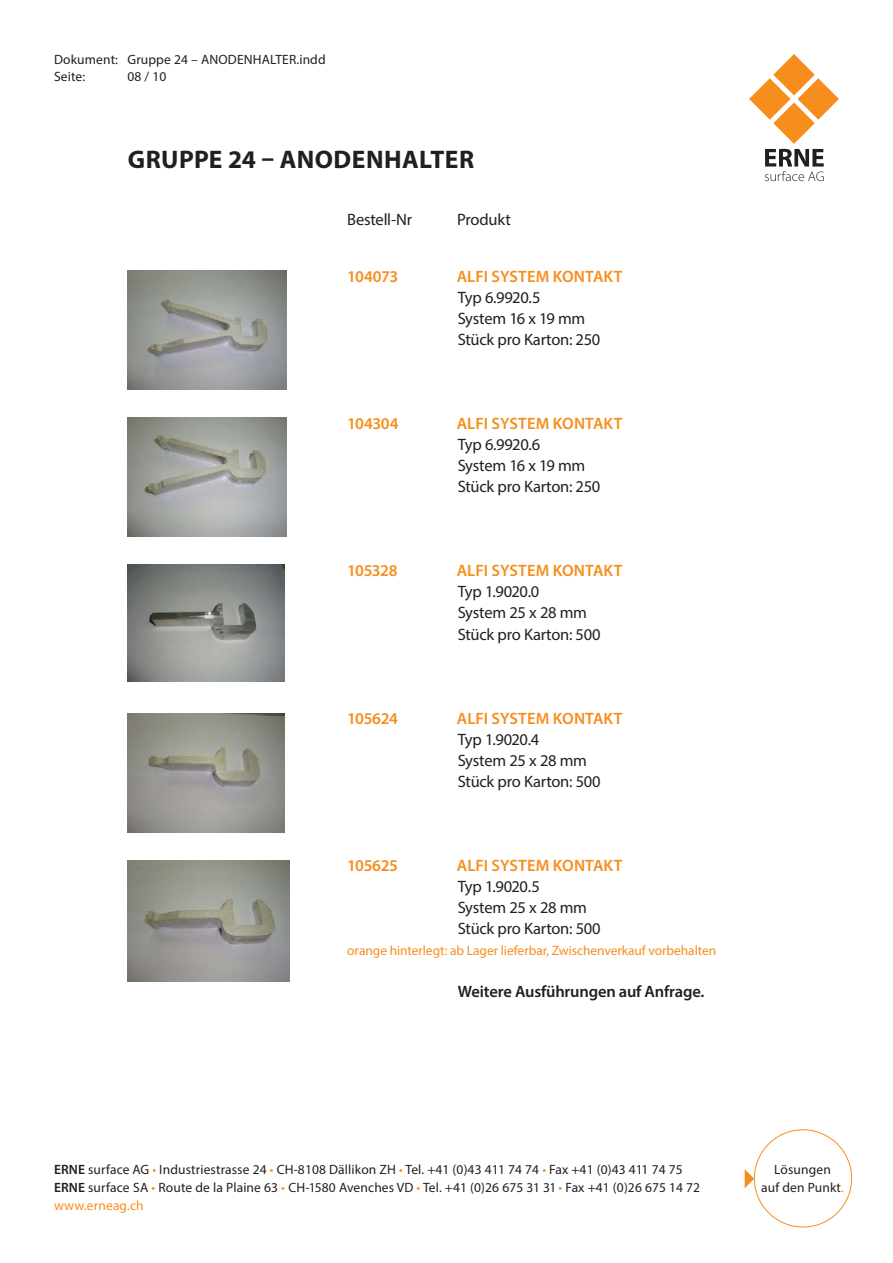
<style>
.page{position:relative;width:893px;height:1263px;background:#fff}
.page>*{position:absolute;margin:0;border:0;box-sizing:border-box;transform-origin:0 0}
.t1{font:700 25.5px "Myriad Pro";letter-spacing:.015em;color:#231f20}
.t2{font:16.5px/21px "Myriad Pro";letter-spacing:-.015em;color:#231f20}
.t3{font:600 16.5px "Myriad Pro";color:#f68e1e}
.t4{font:600 16.5px "Myriad Pro";letter-spacing:-.015em;color:#231f20}
.t5{font:13.5px/18px "Myriad Pro";letter-spacing:.01em;color:#231f20}
.t6{font:13.5px "Myriad Pro";letter-spacing:-.005em;color:#f68e1e}
.s1{font-weight:600}
.s2{color:#f68e1e}
</style>
<div class="page">
<svg style="left:745px;top:1169px;width:9px;height:19px"></svg>
<svg style="left:749px;top:54px;width:90px;height:127px"></svg>
<img style="left:128px;top:270px;width:158px;height:119px">
<img style="left:128px;top:417px;width:158px;height:119px">
<img style="left:128px;top:564px;width:156px;height:118px">
<img style="left:128px;top:713px;width:156px;height:119px">
<img style="left:128px;top:861px;width:161px;height:121px">
<p class="t5" style="left:54px;top:51px;width:273px;line-height:16.5px">Dokument: Gruppe 24 – ANODENHALTER.indd<br>Seite:</p>
<p class="t5" style="left:127px;top:67px;width:40px">08 / 10</p>
<h1 class="t1" style="left:128px;top:143px;width:348px">GRUPPE 24 – ANODENHALTER</h1>
<p class="t2" style="left:347px;top:209px;width:67px">Bestell-Nr</p>
<p class="t2" style="left:457px;top:209px;width:55px">Produkt</p>
<p class="t3" style="left:347px;top:266px;width:53px">104073</p>
<p class="t3" style="left:457px;top:266px;width:167px">ALFI SYSTEM KONTAKT</p>
<p class="t2" style="left:458px;top:287px;width:144px">Typ 6.9920.5<br>System 16 x 19 mm<br>Stück pro Karton: 250</p>
<p class="t3" style="left:347px;top:413px;width:53px">104304</p>
<p class="t3" style="left:457px;top:413px;width:167px">ALFI SYSTEM KONTAKT</p>
<p class="t2" style="left:458px;top:434px;width:144px">Typ 6.9920.6<br>System 16 x 19 mm<br>Stück pro Karton: 250</p>
<p class="t3" style="left:347px;top:560px;width:52px">105328</p>
<p class="t3" style="left:457px;top:560px;width:167px">ALFI SYSTEM KONTAKT</p>
<p class="t2" style="left:458px;top:581px;width:144px">Typ 1.9020.0<br>System 25 x 28 mm<br>Stück pro Karton: 500</p>
<p class="t3" style="left:347px;top:707px;width:52px">105624</p>
<p class="t3" style="left:457px;top:707px;width:167px">ALFI SYSTEM KONTAKT</p>
<p class="t2" style="left:458px;top:728px;width:144px">Typ 1.9020.4<br>System 25 x 28 mm<br>Stück pro Karton: 500</p>
<p class="t3" style="left:347px;top:854px;width:52px">105625</p>
<p class="t3" style="left:457px;top:854px;width:167px">ALFI SYSTEM KONTAKT</p>
<p class="t2" style="left:458px;top:875px;width:144px">Typ 1.9020.5<br>System 25 x 28 mm<br>Stück pro Karton: 500</p>
<p class="t6" style="left:347px;top:942px;width:370px">orange hinterlegt: ab Lager lieferbar, Zwischenverkauf vorbehalten</p>
<p class="t4" style="left:458px;top:980px;width:248px">Weitere Ausführungen auf Anfrage.</p>
<p class="t5" style="left:54px;top:1160px;width:648px"><span class="s1">ERNE</span> surface AG <span class="s2">•</span> Industriestrasse 24 <span class="s2">•</span> CH-8108 Dällikon ZH <span class="s2">•</span> Tel. +41 (0)43 411 74 74 <span class="s2">•</span> Fax +41 (0)43 411 74 75<br><span class="s1">ERNE</span> surface SA <span class="s2">•</span> Route de la Plaine 63 <span class="s2">•</span> CH-1580 Avenches VD <span class="s2">•</span> Tel. +41 (0)26 675 31 31 <span class="s2">•</span> Fax +41 (0)26 675 14 72 <span class="s2">www.erneag.ch</span></p>
<p class="t5" style="left:761px;top:1160px;width:84px;text-align:center">Lösungen<br>auf den Punkt<span class="s2">.</span></p>
</div>
